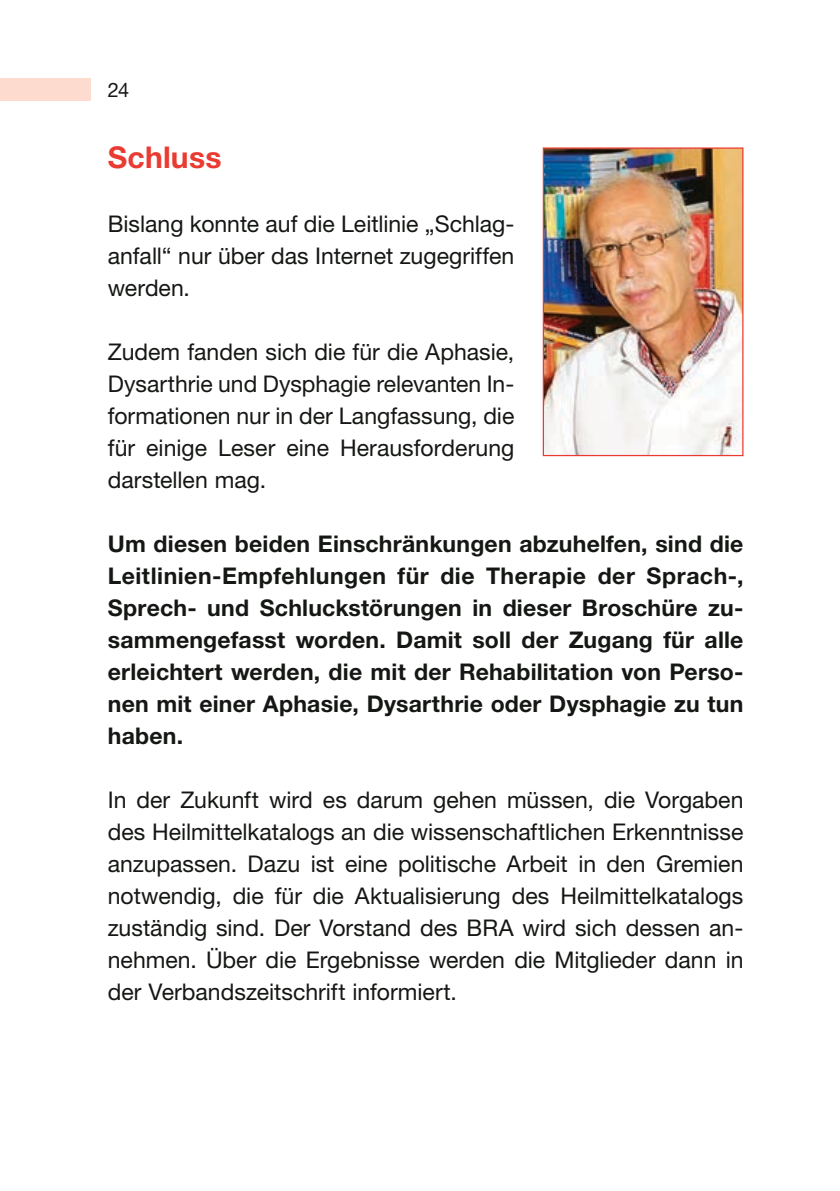
<style>
.page{position:relative;width:840px;height:1191px;background:#fff}
.page>*{position:absolute;margin:0;border:0;box-sizing:border-box;transform-origin:0 0}
.t1{font:700 30px "Helvetica Neue LT Std";letter-spacing:.005em;color:#ea3b32}
.t2{font:23px/32px "Helvetica Neue LT Std";color:#141713;text-align:justify}
.t3{font:700 23px/32px "Helvetica Neue LT Std";letter-spacing:.01em;color:#141713;text-align:justify}
.t4{font:20px "Helvetica Neue LT Std";color:#141713}
</style>
<div class="page">
<div style="left:0;top:78px;width:91px;height:23px;background:#fddccf"></div>
<img style="left:544px;top:149px;width:197px;height:305px">
<div style="left:542px;top:147px;width:201px;height:309px;border:1px solid #ea3b32"></div>
<p class="t4" style="left:108px;top:77px;width:23px">24</p>
<h1 class="t1" style="left:108px;top:139px;width:115px">Schluss</h1>
<p class="t2" style="left:108px;top:208px;width:408px">Bislang konnte auf die Leitlinie „Schlag&shy;anfall“ nur über das Internet zugegriffen werden.</p>
<p class="t2" style="left:108px;top:336px;width:408px">Zudem fanden sich die für die Aphasie, Dysarthrie und Dysphagie relevanten In&shy;formationen nur in der Langfassung, die für einige Leser eine Herausforderung darstellen mag.</p>
<p class="t3" style="left:108px;top:527px;width:637px">Um diesen beiden Einschränkungen abzuhelfen, sind die Leitlinien-Empfehlungen für die Therapie der Sprach-, Sprech- und Schluckstörungen in dieser Broschüre zu&shy;sammengefasst worden. Damit soll der Zugang für alle erleichtert werden, die mit der Rehabilitation von Perso&shy;nen mit einer Aphasie, Dysarthrie oder Dysphagie zu tun haben.</p>
<p class="t2" style="left:108px;top:783px;width:637px">In der Zukunft wird es darum gehen müssen, die Vorgaben des Heilmittelkatalogs an die wissenschaftlichen Erkenntnisse anzupassen. Dazu ist eine politische Arbeit in den Gremien notwendig, die für die Aktualisierung des Heilmittelkatalogs zuständig sind. Der Vorstand des BRA wird sich dessen an&shy;nehmen. Über die Ergebnisse werden die Mitglieder dann in der Verbandszeitschrift informiert.</p>
</div>
